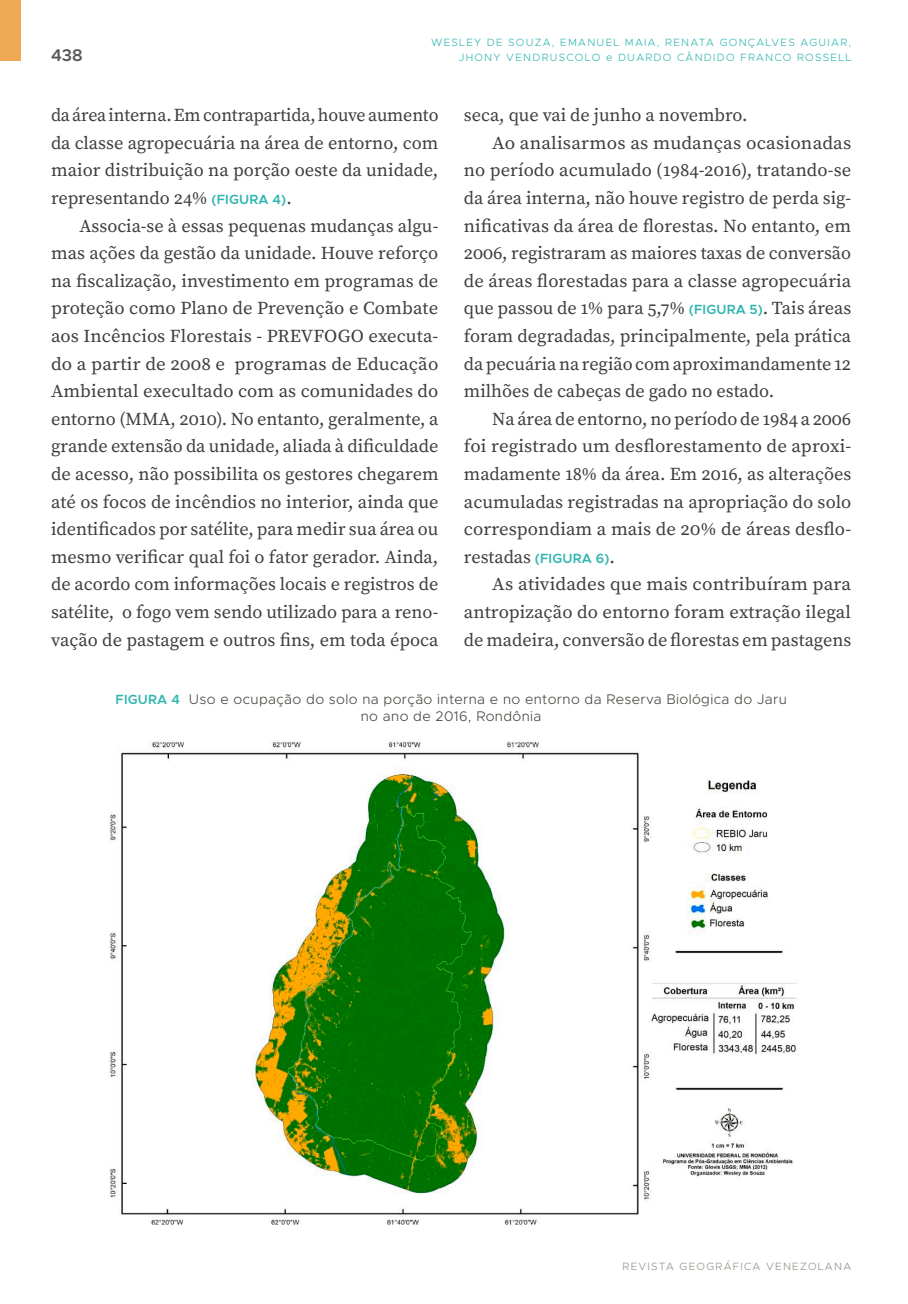
<style>
.page{position:relative;width:908px;height:1304px;background:#fff}
.page>*{position:absolute;margin:0;border:0;box-sizing:border-box;transform-origin:0 0}
.t1{font:18.2px/27.6px "Source Serif Pro";color:#3e3e3f;text-align:justify}
.t2{font:18.2px "Source Serif Pro";color:#3e3e3f;scale:1.04 1}
.t3{font:600 17px "Metropolis";color:#57585a}
.t4{font:300 14px/17px "Metropolis";letter-spacing:.025em;color:#474841;text-align:center}
.t5{font:300 10.6px "Metropolis";letter-spacing:.12em;color:#2fb6b0}
.t6{font:300 10.6px "Metropolis";letter-spacing:.12em;color:#929086}
.s1{font-family:"Metropolis";font-weight:600;font-size:13.4px;color:#2fb6b0}
.s2{font-weight:600;font-size:13.4px;color:#2fb6b0}
</style>
<div class="page">
<div style="left:0;top:0;width:21px;height:61px;background:#efa954"></div>
<img style="left:109px;top:740px;width:688px;height:485px">
<p class="t5" style="left:431px;top:36px;width:421px">WESLEY DE SOUZA, EMANUEL MAIA, RENATA GONÇALVES AGUIAR,</p>
<p class="t3" style="left:51px;top:44px;width:33px">438</p>
<p class="t5" style="left:458px;top:50px;width:394px">JHONY VENDRUSCOLO e DUARDO CÂNDIDO FRANCO ROSSELL</p>
<p class="t1" style="left:51px;top:102px;width:389px">da área interna. Em contrapartida, houve aumento da classe agropecuária na área de entorno, com maior distribuição na porção oeste da unidade, representando 24% <span class="s1">(FIGURA 4)</span>.</p>
<p class="t1" style="left:51px;top:212px;width:389px;text-indent:28px">Associa-se à essas pequenas mudanças algu&shy;mas ações da gestão da unidade. Houve reforço na fiscalização, investimento em programas de proteção como Plano de Prevenção e Combate aos Incêncios Florestais - PREVFOGO executa&shy;do a partir de 2008 e programas de Educação Ambiental execultado com as comunidades do entorno (MMA, 2010). No entanto, geralmente, a grande extensão da unidade, aliada à dificuldade de acesso, não possibilita os gestores chegarem até os focos de incêndios no interior, ainda que identificados por satélite, para medir sua área ou mesmo verificar qual foi o fator gerador. Ainda, de acordo com informações locais e registros de satélite, o fogo vem sendo utilizado para a reno&shy;vação de pastagem e outros fins, em toda época</p>
<p class="t1" style="left:463px;top:102px;width:285px">seca, que vai de junho a novembro.</p>
<p class="t2" style="left:492px;top:132px;width:346px">Ao analisarmos as mudanças ocasionadas</p>
<p class="t1" style="left:463px;top:157px;width:389px">no período acumulado (1984-2016), tratando-se</p>
<p class="t1" style="left:463px;top:185px;width:388px">da área interna, não houve registro de perda sig-</p>
<p class="t1" style="left:463px;top:212px;width:388px">nificativas da área de florestas. No entanto, em</p>
<p class="t1" style="left:463px;top:240px;width:388px">2006, registraram as maiores taxas de conversão</p>
<p class="t1" style="left:463px;top:268px;width:388px">de áreas florestadas para a classe agropecuária</p>
<p class="t1" style="left:463px;top:295px;width:388px">que passou de 1% para 5,7% <span class="s1">(FIGURA 5)</span>. Tais áreas</p>
<p class="t1" style="left:463px;top:323px;width:388px">foram degradadas, principalmente, pela prática</p>
<p class="t1" style="left:463px;top:350px;width:388px">da pecuária na região com aproximandamente 12</p>
<p class="t1" style="left:463px;top:378px;width:312px">milhões de cabeças de gado no estado.</p>
<p class="t1" style="left:492px;top:406px;width:360px">Na área de entorno, no período de 1984 a 2006</p>
<p class="t1" style="left:463px;top:433px;width:388px">foi registrado um desflorestamento de aproxi-</p>
<p class="t1" style="left:463px;top:461px;width:388px">madamente 18% da área. Em 2016, as alterações</p>
<p class="t1" style="left:463px;top:488px;width:389px">acumuladas registradas na apropriação do solo</p>
<p class="t1" style="left:463px;top:516px;width:388px">correspondiam a mais de 20% de áreas desflo-</p>
<p class="t1" style="left:463px;top:544px;width:152px">restadas <span class="s1">(FIGURA 6)</span>.</p>
<p class="t2" style="left:492px;top:574px;width:346px">As atividades que mais contribuíram para</p>
<p class="t1" style="left:463px;top:599px;width:388px">antropização do entorno foram extração ilegal</p>
<p class="t1" style="left:463px;top:626px;width:388px">de madeira, conversão de florestas em pastagens</p>
<p class="t4" style="left:115px;top:690px;width:672px"><span class="s2">FIGURA 4</span> Uso e ocupação do solo na porção interna e no entorno da Reserva Biológica do Jaru no ano de 2016, Rondônia</p>
<p class="t6" style="left:622px;top:1260px;width:230px">REVISTA GEOGRÁFICA VENEZOLANA</p>
</div>
